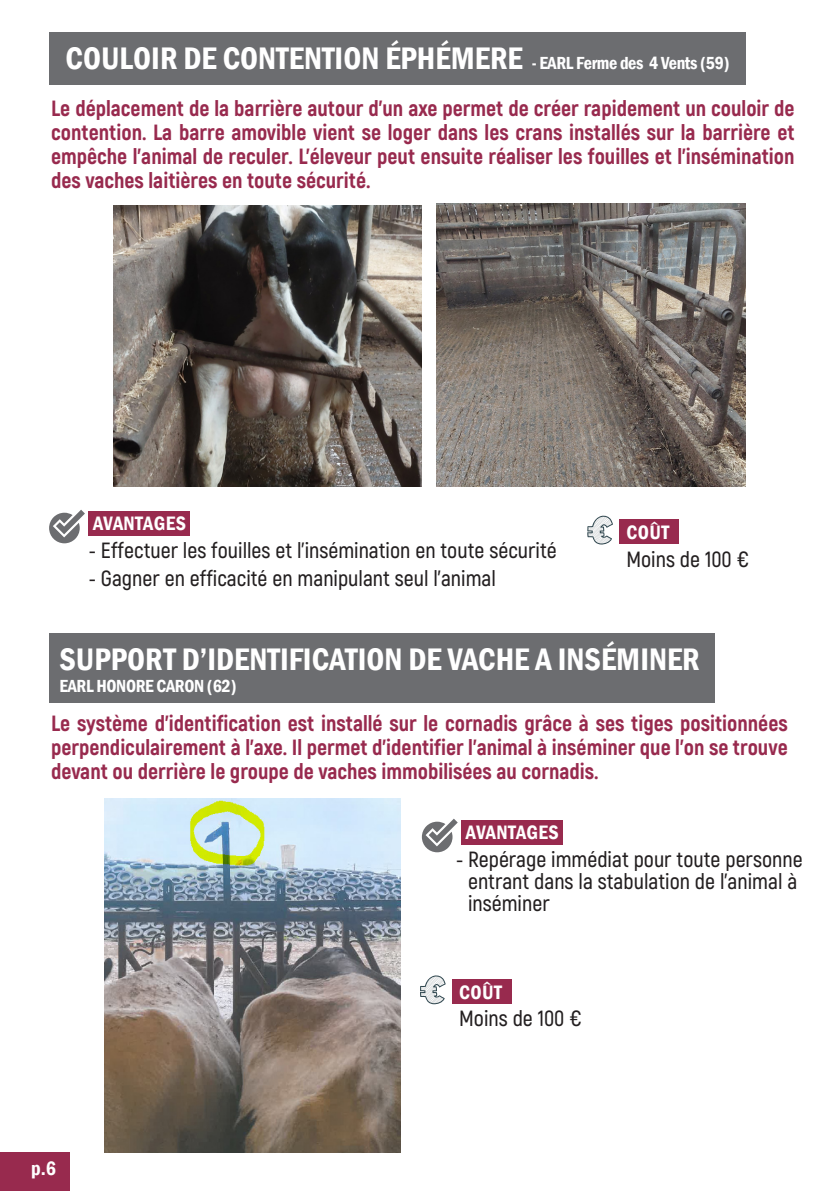
<style>
.page{position:relative;width:840px;height:1191px;background:#fff}
.page>*{position:absolute;margin:0;border:0;box-sizing:border-box;transform-origin:0 0}
.t1{font:600 condensed 32px "Franklin Gothic";color:#fff}
.t2{font:800 22px/24px "Akrobat";color:#982a4e;text-align:justify}
.t3{font:600 22px/22px "Akrobat";color:#231f20}
.t4{font:600 condensed 20px "Franklin Gothic";letter-spacing:.02em;color:#fff}
.t5{font:600 condensed 18px "Franklin Gothic";letter-spacing:-.02em;color:#fff}
.s1{font-size:18px}
</style>
<div class="page">
<div style="left:0;top:1152px;width:69px;height:39px;background:#982a4e"></div>
<div style="left:89px;top:511px;width:101px;height:25px;background:#982a4e"></div>
<div style="left:619px;top:519px;width:59px;height:25px;background:#982a4e"></div>
<div style="left:49px;top:33px;width:696px;height:52px;background:#6c6d70"></div>
<img style="left:436px;top:203px;width:309px;height:283px">
<img style="left:113px;top:205px;width:308px;height:281px">
<div style="left:49px;top:633px;width:665px;height:69px;background:#6c6d70"></div>
<svg style="left:49px;top:510px;width:36px;height:33px"></svg>
<svg style="left:587px;top:515px;width:25px;height:30px"></svg>
<div style="left:461px;top:819px;width:101px;height:25px;background:#982a4e"></div>
<div style="left:452px;top:979px;width:59px;height:25px;background:#982a4e"></div>
<svg style="left:421px;top:818px;width:36px;height:34px"></svg>
<svg style="left:420px;top:975px;width:25px;height:29px"></svg>
<img style="left:105px;top:798px;width:295px;height:354px">
<p class="t1" style="left:65px;top:37px;width:665px">COULOIR DE CONTENTION ÉPHÉMERE <span class="s1">- EARL Ferme des 4 Vents (59)</span></p>
<p class="t2" style="left:51px;top:96px;width:744px">Le déplacement de la barrière autour d’un axe permet de créer rapidement un couloir de contention. La barre amovible vient se loger dans les crans installés sur la barrière et empêche l’animal de reculer. L’éleveur peut ensuite réaliser les fouilles et l’insémination des vaches laitières en toute sécurité.</p>
<p class="t4" style="left:93px;top:510px;width:94px">AVANTAGES</p>
<p class="t3" style="left:89px;top:539px;width:469px">- Effectuer les fouilles et l’insémination en toute sécurité</p>
<p class="t3" style="left:89px;top:567px;width:408px">- Gagner en efficacité en manipulant seul l’animal</p>
<p class="t4" style="left:626px;top:519px;width:44px">COÛT</p>
<p class="t3" style="left:626px;top:548px;width:124px">Moins de 100 €</p>
<p class="t1" style="left:60px;top:638px;width:641px">SUPPORT D’IDENTIFICATION DE VACHE A INSÉMINER</p>
<p class="t5" style="left:60px;top:673px;width:178px">EARL HONORE CARON (62)</p>
<p class="t2" style="left:51px;top:711px;width:737px">Le système d’identification est installé sur le cornadis grâce à ses tiges positionnées perpendiculairement à l’axe. Il permet d’identifier l’animal à inséminer que l’on se trouve devant ou derrière le groupe de vaches immobilisées au cornadis.</p>
<p class="t4" style="left:465px;top:819px;width:94px">AVANTAGES</p>
<p class="t3" style="left:468px;top:848px;width:336px;text-indent:-12px">- Repérage immédiat pour toute personne entrant dans la stabulation de l’animal à inséminer</p>
<p class="t4" style="left:31px;top:1155px;width:26px">p.6</p>
<p class="t4" style="left:459px;top:978px;width:44px">COÛT</p>
<p class="t3" style="left:459px;top:1007px;width:124px">Moins de 100 €</p>
</div>
